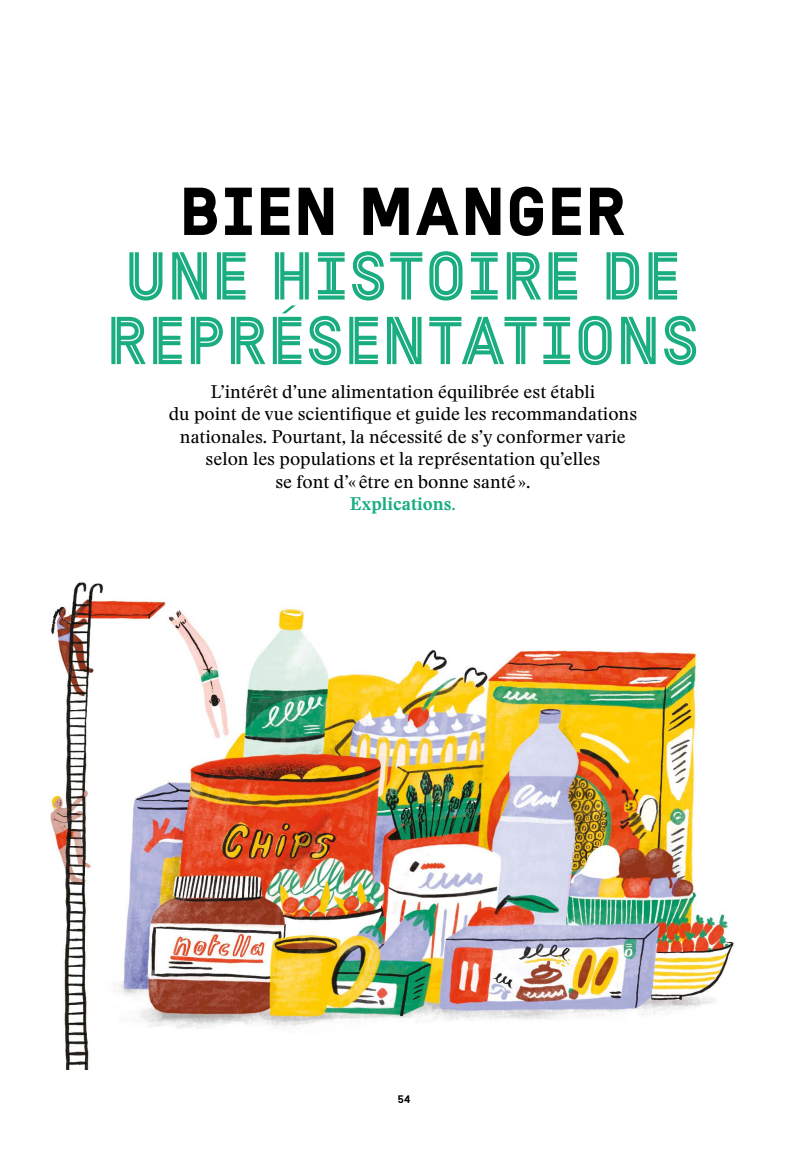
<style>
.page{position:relative;width:808px;height:1149px;background:#fff}
.page>*{position:absolute;margin:0;border:0;box-sizing:border-box;transform-origin:0 0}
.t1{font:67.5px/64.5px "Parade LIFT Five";letter-spacing:.05em;color:#1aad80}
.t2{font:67.5px "Parade LIFT One";letter-spacing:.05em;color:#000}
.t3{font:18px/22.4px "Stanley";color:#000;text-align:center}
.t4{font:700 18px "Stanley";color:#1aad80}
.t5{font:700 10.95px "Simplon Norm";color:#000}
</style>
<div class="page">
<img style="left:50px;top:582px;width:685px;height:487px">
<h1 class="t2" style="left:181px;top:173px;width:446px">BIEN MANGER</h1>
<h1 class="t1" style="left:108px;top:244px;width:591px">UNE HISTOIRE DE<br>REPRÉSENTATIONS</h1>
<p class="t3" style="left:169px;top:380px;width:470px">L’intérêt d’une alimentation équilibrée est établi<br>du point de vue scientifique et guide les recommandations nationales. Pourtant, la nécessité de s’y conformer varie selon les populations et la représentation qu’elles<br>se font d’« être en bonne santé ».</p>
<p class="t4" style="left:350px;top:491px;width:107px">Explications.</p>
<p class="t5" style="left:398px;top:1093px;width:14px">54</p>
</div>
